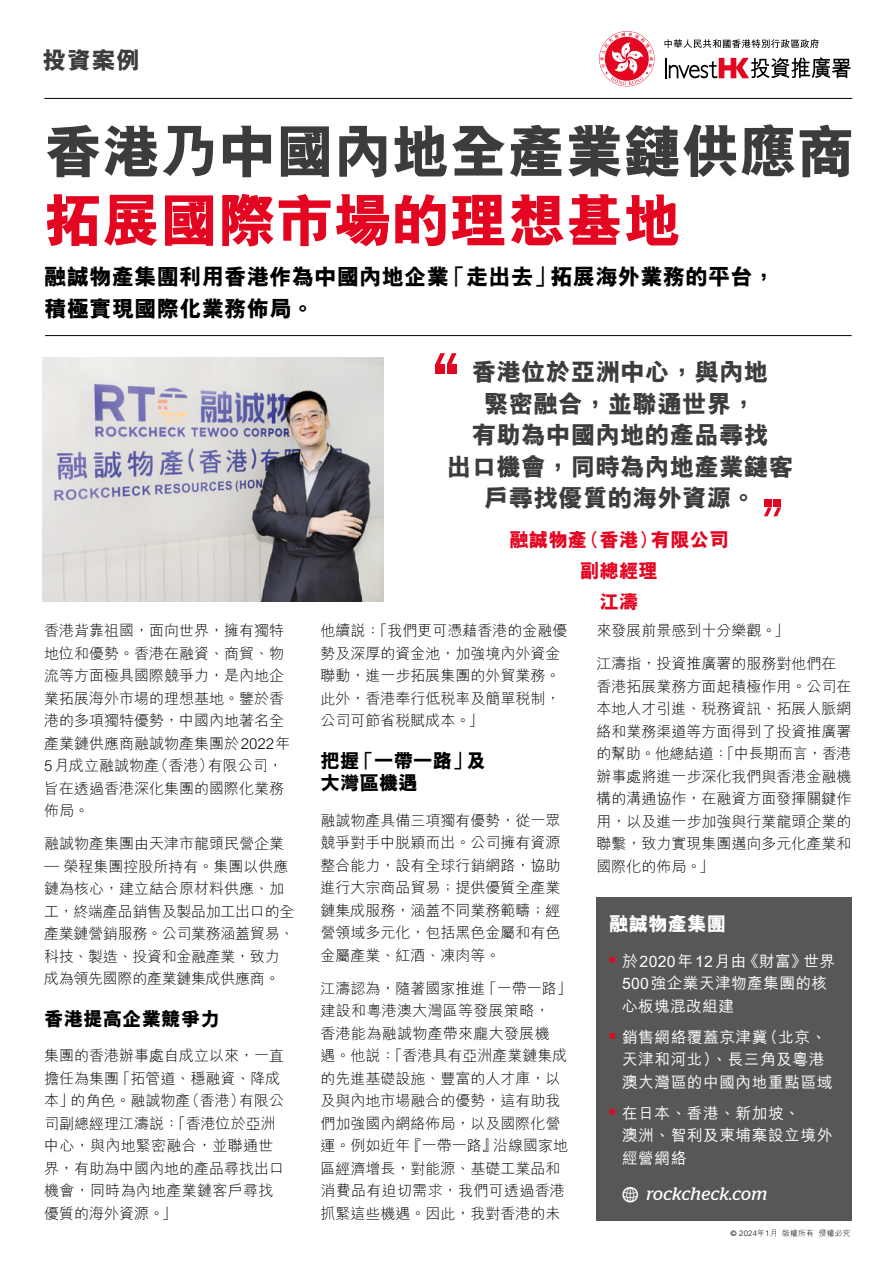
<style>
.page{position:relative;width:893px;height:1263px;background:#fff}
.page>*{position:absolute;margin:0;border:0;box-sizing:border-box;transform-origin:0 0}
.Headline-tc{font:800 58.5px/69px "M Hei HK";letter-spacing:-.01em;color:#3c3c3b}
.Quote-tc{font:800 24.75px/31.5px "M Hei HK";color:#3c3c3b;text-align:center}
.t1{font:800 24px "M Hei HK";color:#3c3c3b}
.Intro-tc{font:800 22.5px/31.5px "M Hei HK";color:#000}
.Sub-head-tc{font:800 19.5px/22.5px "M Hei HK";color:#000}
.Quote_name-tc{font:800 19.5px "M Hei HK";color:#e40521}
.Fast_Facts-Company-tc{font:800 19.5px "M Hei HK";color:#fff}
.Fast_Facts-URL{font:italic 18px "Stag";letter-spacing:.015em;color:#fff}
.Fast_Facts-Contents-tc{font:500 15.75px/22.5px "M Hei HK";letter-spacing:.03em;color:#fff}
.Body_10_15-Chi{font:300 15px/22.5px "M Hei HK";color:#000}
.Body_10_15-Chi-2{font:300 15px/22.5px "M Hei HK";letter-spacing:-.02em;color:#000}
.t2{font:300 7.8px "M Hei HK";letter-spacing:.02em;color:#000}
.s1{color:#e40521}
.s2{font-family:"Modern Pictograms";font-style:normal;font-size:24px}
.s3{font-family:"Frutiger LT Std"}
</style>
<div class="page">
<svg style="left:665px;top:39px;width:154px;height:9px"></svg>
<svg style="left:600px;top:32px;width:53px;height:53px"></svg>
<hr style="left:665px;top:58px;width:2px;height:20px;background:#000">
<svg style="left:669px;top:57px;width:181px;height:21px"></svg>
<hr style="left:44px;top:98px;width:808px;height:1px;background:#000">
<div style="left:773px;top:499px;width:8px;height:8px;background:#e40521"></div>
<div style="left:764px;top:499px;width:8px;height:8px;background:#e40521"></div>
<svg style="left:764px;top:507px;width:17px;height:9px"></svg>
<div style="left:435px;top:364px;width:10px;height:10px;background:#e40521"></div>
<div style="left:447px;top:364px;width:10px;height:10px;background:#e40521"></div>
<svg style="left:435px;top:353px;width:21px;height:11px"></svg>
<hr style="left:45px;top:335px;width:807px;height:1px;background:#000">
<div style="left:596px;top:897px;width:256px;height:323px;background:#575756"></div>
<img style="left:43px;top:357px;width:341px;height:244px">
<h3 class="t1" style="left:43px;top:44px;width:99px">投資案例</h3>
<p class="Headline-tc" style="left:44px;top:118px;width:813px">香港乃中國內地全產業鏈供應商<span class="s1">拓展國際市場的理想基地</span></p>
<p class="Intro-tc" style="left:44px;top:261px;width:733px">融誠物產集團利用香港作為中國內地企業「走出去」拓展海外業務的平台，積極實現國際化業務佈局。</p>
<p class="Quote-tc" style="left:447px;top:356px;width:348px">香港位於亞洲中心，與內地<br>緊密融合，並聯通世界，<br>有助為中國內地的產品尋找<br>出口機會，同時為內地產業鏈客戶尋找優質的海外資源。</p>
<p class="Body_10_15-Chi" style="left:44px;top:619px;width:248px">香港背靠祖國，面向世界，擁有獨特地位和優勢。香港在融資、商貿、物流等方面極具國際競爭力，是內地企業拓展海外市場的理想基地。鑒於香港的多項獨特優勢，中國內地著名全產業鏈供應商融誠物產集團於2022年<br>5月成立融誠物產（香港）有限公司，旨在透過香港深化集團的國際化業務佈局。</p>
<p class="Body_10_15-Chi" style="left:44px;top:832px;width:242px">融誠物產集團由天津市龍頭民營企業</p>
<p class="Body_10_15-Chi-2" style="left:44px;top:854px;width:252px">— 榮程集團控股所持有。集團以供應鏈為核心，建立結合原材料供應、加工，終端產品銷售及製品加工出口的全產業鏈營銷服務。公司業務涵蓋貿易、科技、製造、投資和金融產業，致力成為領先國際的產業鏈集成供應商。</p>
<p class="Sub-head-tc" style="left:44px;top:1007px;width:177px">香港提高企業競爭力</p>
<p class="Body_10_15-Chi" style="left:44px;top:1044px;width:242px">集團的香港辦事處自成立以來，一直擔任為集團「拓管道、穩融資、降成本」的角色。融誠物產（香港）有限公司副總經理江濤說：「香港位於亞洲中心，與內地緊密融合，並聯通世界，有助為中國內地的產品尋找出口機會，同時為內地產業鏈客戶尋找優質的海外資源。」</p>
<p class="Quote_name-tc" style="left:509px;top:526px;width:221px">融誠物產（香港）有限公司</p>
<p class="Quote_name-tc" style="left:580px;top:558px;width:79px">副總經理</p>
<p class="Quote_name-tc" style="left:600px;top:589px;width:40px">江濤</p>
<p class="Body_10_15-Chi" style="left:321px;top:619px;width:248px">他續說：「我們更可憑藉香港的金融優勢及深厚的資金池，加強境內外資金聯動，進一步拓展集團的外貿業務。此外，香港奉行低稅率及簡單稅制，公司可節省稅賦成本。」</p>
<p class="Sub-head-tc" style="left:321px;top:749px;width:167px">把握「一帶一路」及大灣區機遇</p>
<p class="Body_10_15-Chi" style="left:321px;top:808px;width:241px;text-align:justify">融誠物產具備三項獨有優勢，從一眾競爭對手中脫穎而出。公司擁有資源整合能力，設有全球行銷網路，協助進行大宗商品貿易；提供優質全產業鏈集成服務，涵蓋不同業務範疇；經營領域多元化，包括黑色金屬和有色金屬產業、紅酒、凍肉等。</p>
<p class="Body_10_15-Chi" style="left:321px;top:976px;width:253px">江濤認為，隨著國家推進「一帶一路」建設和粵港澳大灣區等發展策略，<br>香港能為融誠物產帶來龐大發展機<br>遇。他說：「香港具有亞洲產業鏈集成的先進基礎設施、豐富的人才庫，以及與內地市場融合的優勢，這有助我們加強國內網絡佈局，以及國際化營運。例如近年『一帶一路』沿線國家地區經濟增長，對能源、基礎工業品和消費品有迫切需求，我們可透過香港抓緊這些機遇。因此，我對香港的未</p>
<p class="Body_10_15-Chi" style="left:596px;top:619px;width:194px">來發展前景感到十分樂觀。」</p>
<p class="Body_10_15-Chi" style="left:596px;top:652px;width:257px">江濤指，投資推廣署的服務對他們在香港拓展業務方面起積極作用。公司在本地人才引進、稅務資訊、拓展人脈網絡和業務渠道等方面得到了投資推廣署的幫助。他總結道：「中長期而言，香港辦事處將進一步深化我們與香港金融機構的溝通協作，在融資方面發揮關鍵作用，以及進一步加強與行業龍頭企業的聯繫，致力實現集團邁向多元化產業和國際化的佈局。」</p>
<p class="Fast_Facts-Company-tc" style="left:609px;top:911px;width:118px">融誠物產集團</p>
<p class="Fast_Facts-Contents-tc" style="left:622px;top:949px;width:215px;text-indent:-13px"><sup>■</sup> 於2020年12月由《財富》世界<br>500強企業天津物產集團的核心板塊混改組建</p>
<p class="Fast_Facts-Contents-tc" style="left:622px;top:1025px;width:212px;text-indent:-13px"><sup>■</sup> 銷售網絡覆蓋京津冀（北京、天津和河北）、長三角及粵港澳大灣區的中國內地重點區域</p>
<p class="Fast_Facts-Contents-tc" style="left:622px;top:1101px;width:212px;text-indent:-13px"><sup>■</sup> 在日本、香港、新加坡、<br>澳洲、智利及柬埔寨設立境外經營網絡</p>
<p class="Fast_Facts-URL" style="left:621px;top:1183px;width:148px"><span class="s2">w</span> rockcheck.com</p>
<p class="t2" style="left:731px;top:1227px;width:121px"><span class="s3">©</span> 2024年1月 版權所有 侵權必究</p>
</div>
